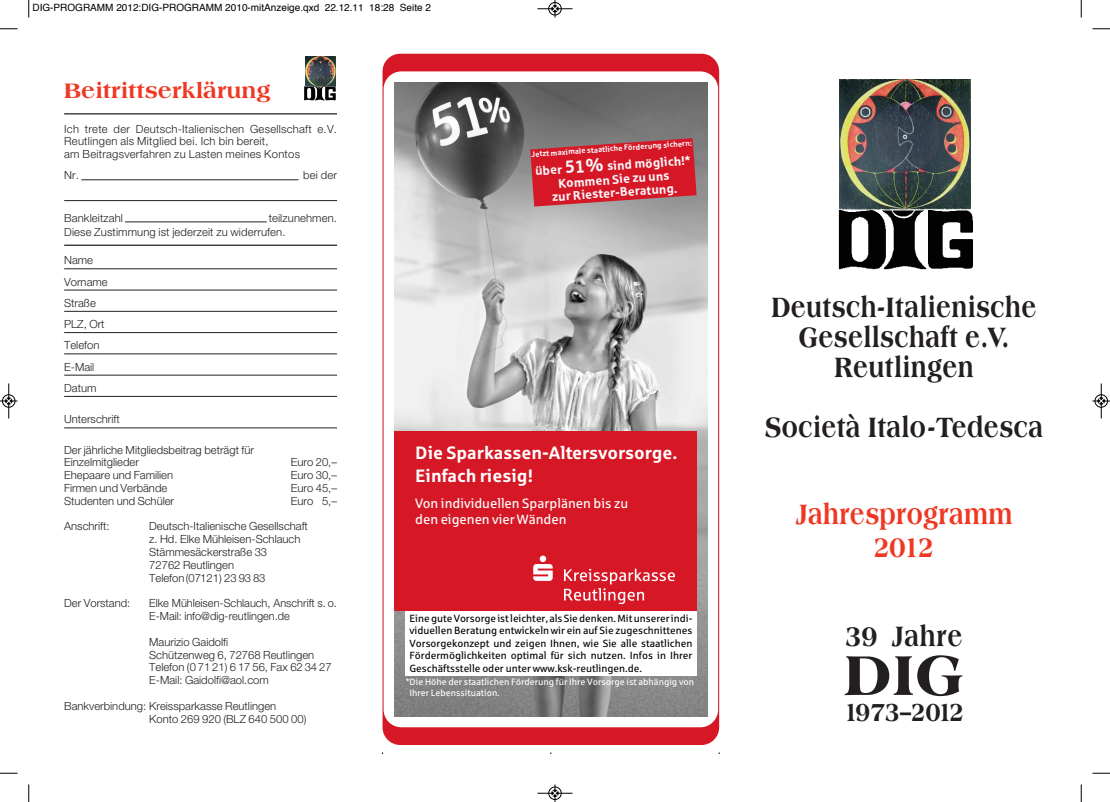
<style>
.page{position:relative;width:1110px;height:802px;background:#fff}
.page>*{position:absolute;margin:0;border:0;box-sizing:border-box;transform-origin:0 0}
.t1{font:800 60px "Americana";color:#231f20}
.t2{font:800 30px/30px "Americana";letter-spacing:.015em;color:#231f20;text-align:center;scale:.8 1}
.t3{font:800 30px/33.8px "Americana";letter-spacing:.015em;color:#ef3823;text-align:center;scale:.8 1}
.t4{font:800 27.5px "Americana";letter-spacing:-.06em;color:#231f20;scale:.8 1}
.t5{font:800 22.5px "Americana";color:#ef3823}
.t6{font:17.88px/22.9px "Sparkasse Rg Bold+DXNLOR";color:#fff}
.t7{font:13.5px/16.2px "Sparkasse Rg+SCCFYK";color:#fff}
.t8{font:12.5px/13.5px "Sparkasse Rg Bold+DXNLOR";color:#f7f9fc;text-align:center}
.t9{font:300 11.25px/12.9px "Helvetica Neue";color:#231f20}
.t10{font:300 11.25px/12.9px "Helvetica Neue";letter-spacing:.02em;color:#231f20}
.t11{font:10.38px/12.5px "Sparkasse Rg+SCCFYK";color:#020202;text-align:justify}
.t12{font:10px "Helvetica";color:#000}
.t13{font:9.12px/11px "Sparkasse Rg+SCCFYK";color:#fff}
.t14{font:7.75px "Sparkasse Rg Bold+DXNLOR";color:#f7f9fc}
.s1{color:#fff}
.s2{font-size:17.5px}
</style>
<div class="page">
<hr style="left:64px;top:113px;width:273px;height:1px;background:#231f20">
<hr style="left:81px;top:179px;width:217px;height:1px;background:#231f20">
<hr style="left:64px;top:200px;width:273px;height:1px;background:#231f20">
<hr style="left:125px;top:222px;width:142px;height:1px;background:#231f20">
<hr style="left:64px;top:244px;width:273px;height:2px;background:#231f20">
<hr style="left:64px;top:268px;width:273px;height:1px;background:#231f20">
<hr style="left:64px;top:290px;width:273px;height:1px;background:#231f20">
<hr style="left:64px;top:311px;width:273px;height:1px;background:#231f20">
<hr style="left:64px;top:332px;width:273px;height:1px;background:#231f20">
<hr style="left:64px;top:353px;width:273px;height:1px;background:#231f20">
<hr style="left:64px;top:375px;width:273px;height:1px;background:#231f20">
<hr style="left:64px;top:396px;width:273px;height:1px;background:#231f20">
<hr style="left:64px;top:427px;width:273px;height:1px;background:#231f20">
<img style="left:838px;top:210px;width:135px;height:60px">
<img style="left:840px;top:80px;width:131px;height:130px">
<div style="left:382px;top:54px;width:337px;height:691px;background:#d61826;border-radius:18px"></div>
<div style="left:384px;top:71px;width:334px;height:656px;background:#fff;border-radius:18px"></div>
<img style="left:394px;top:82px;width:313px;height:634px">
<div style="left:405px;top:609px;width:292px;height:67px;background:#fff"></div>
<div style="left:394px;top:431px;width:303px;height:179px;background:#d61826"></div>
<svg style="left:533px;top:555px;width:20px;height:26px"></svg>
<svg style="left:564px;top:568px;width:111px;height:36px"></svg>
<svg style="left:530px;top:138px;width:167px;height:68px;background:#c82c38"></svg>
<img style="left:304px;top:56px;width:32px;height:45px">
<svg style="left:28px;top:0;width:2px;height:18px"></svg>
<svg style="left:0;top:28px;width:18px;height:2px"></svg>
<svg style="left:1081px;top:0;width:1px;height:18px"></svg>
<svg style="left:1092px;top:28px;width:18px;height:2px"></svg>
<svg style="left:28px;top:784px;width:2px;height:18px"></svg>
<svg style="left:0;top:772px;width:18px;height:2px"></svg>
<svg style="left:1081px;top:784px;width:1px;height:18px"></svg>
<svg style="left:1092px;top:772px;width:18px;height:2px"></svg>
<div style="left:548px;top:2px;width:14px;height:13px;border:1px solid #fff;border-radius:50%"></div>
<hr style="left:537px;top:9px;width:35px;height:1px;background:#000">
<div style="left:549px;top:2px;width:12px;height:13px;border:1px solid #000;border-radius:50%"></div>
<svg style="left:552px;top:0;width:6px;height:18px"></svg>
<div style="left:548px;top:786px;width:14px;height:14px;border:1px solid #fff;border-radius:50%"></div>
<hr style="left:537px;top:793px;width:35px;height:1px;background:#000">
<div style="left:549px;top:786px;width:12px;height:13px;border:1px solid #000;border-radius:50%"></div>
<svg style="left:552px;top:784px;width:6px;height:18px"></svg>
<hr style="left:9px;top:383px;width:1px;height:35px;background:#000">
<div style="left:2px;top:394px;width:13px;height:13px;border:1px solid #000;border-radius:50%"></div>
<svg style="left:0;top:398px;width:18px;height:6px"></svg>
<div style="left:1094px;top:394px;width:14px;height:13px;border:1px solid #fff;border-radius:50%"></div>
<hr style="left:1101px;top:383px;width:1px;height:35px;background:#000">
<div style="left:1095px;top:394px;width:13px;height:13px;border:1px solid #000;border-radius:50%"></div>
<svg style="left:1092px;top:398px;width:18px;height:6px"></svg>
<p class="t12" style="left:32px;top:4px;width:400px">DIG-PROGRAMM 2012:DIG-PROGRAMM 2010-mitAnzeige.qxd 22.12.11 18:28 Seite 2</p>
<h3 class="t5" style="left:64px;top:82px;width:208px">Beitrittserklärung</h3>
<p class="t10" style="left:64px;top:123px;width:274px">Ich trete der Deutsch-Italienischen Gesellschaft e.V.<br>Reutlingen als Mitglied bei. Ich bin bereit,<br>am Beitragsverfahren zu Lasten meines Kontos</p>
<p class="t9" style="left:64px;top:170px;width:16px">Nr.</p>
<p class="t9" style="left:303px;top:170px;width:35px">bei der</p>
<p class="t9" style="left:64px;top:212px;width:60px">Bankleitzahl</p>
<p class="t9" style="left:64px;top:212px;width:274px;line-height:13.8px;text-indent:204px">teilzunehmen.<br>Diese Zustimmung ist jederzeit zu widerrufen.</p>
<p class="t9" style="left:64px;top:251px;width:45px;line-height:21.2px">Name<br>Vorname<br>Straße<br>PLZ, Ort<br>Telefon<br>E-Mail<br>Datum</p>
<p class="t9" style="left:64px;top:414px;width:57px">Unterschrift</p>
<p class="t9" style="left:64px;top:444px;width:191px">Der jährliche Mitgliedsbeitrag beträgt für<br>Einzelmitglieder</p>
<p class="t9" style="left:291px;top:457px;width:48px">Euro 20,–</p>
<p class="t9" style="left:64px;top:470px;width:110px">Ehepaare und Familien</p>
<p class="t9" style="left:291px;top:470px;width:48px">Euro 30,–</p>
<p class="t9" style="left:64px;top:482px;width:105px">Firmen und Verbände</p>
<p class="t9" style="left:291px;top:482px;width:48px">Euro 45,–</p>
<p class="t9" style="left:64px;top:495px;width:112px">Studenten und Schüler</p>
<p class="t9" style="left:291px;top:495px;width:48px">Euro <span class="s1">1</span>5,–</p>
<p class="t9" style="left:64px;top:521px;width:47px">Anschrift:</p>
<p class="t9" style="left:149px;top:521px;width:160px">Deutsch-Italienische Gesellschaft z. Hd. Elke Mühleisen-Schlauch<br>Stämmesäckerstraße 33<br>72762 Reutlingen<br>Telefon(07121) 23 93 83</p>
<p class="t9" style="left:64px;top:598px;width:68px">Der Vorstand:</p>
<p class="t9" style="left:149px;top:598px;width:189px">Elke Mühleisen-Schlauch, Anschrift s. o.<br>E-Mail: info@dig-reutlingen.de</p>
<p class="t9" style="left:149px;top:636px;width:184px">Maurizio Gaidolfi<br>Schützenweg 6, 72768 Reutlingen<br>Telefon (0 71 21) 6 17 56, Fax 62 34 27<br>E-Mail: Gaidolfi@aol.com</p>
<p class="t9" style="left:149px;top:700px;width:159px;text-indent:-85px">Bankverbindung: Kreissparkasse Reutlingen<br>Konto 269 920 (BLZ 640 500 00)</p>
<p class="t14" style="left:531px;top:151px;width:163px;rotate:-4deg">Jetzt maximale staatliche Förderung sichern:</p>
<p class="t8" style="left:535px;top:165px;width:157px;rotate:-4deg">über <span class="s2">51%</span> sind möglich!*<br>Kommen Sie zu uns<br>zur Riester-Beratung.</p>
<h3 class="t6" style="left:415px;top:443px;width:264px">Die Sparkassen-Altersvorsorge.<br>Einfach riesig!</h3>
<p class="t7" style="left:415px;top:496px;width:214px">Von individuellen Sparplänen bis zu den eigenen vier Wänden</p>
<p class="t11" style="left:410px;top:612px;width:284px">Eine gute Vorsorge ist leichter, als Sie denken. Mit unserer indi - viduellen Beratung entwickeln wir ein auf Sie zu ge schnittenes Vorsorgekonzept und zeigen Ihnen, wie Sie alle staatlichen Fördermöglichkeiten optimal für sich nutzen. Infos in Ihrer Geschäftsstelle oder unter www.ksk-reutlingen.de.</p>
<p class="t13" style="left:410px;top:677px;width:286px;text-indent:-4px">*Die Höhe der staatlichen Förderung für Ihre Vorsorge ist abhängig von<br>Ihrer Lebenssituation.</p>
<h2 class="t2" style="left:771px;top:294px;width:333px">Deutsch-Italienische<br>Gesellschaft e.V.<br>Reutlingen</h2>
<h2 class="t2" style="left:765px;top:414px;width:349px">Società Italo-Tedesca</h2>
<h2 class="t3" style="left:796px;top:498px;width:272px">Jahresprogramm<br>2012</h2>
<h2 class="t2" style="left:845px;top:623px;width:148px">39 Jahre</h2>
<h1 class="t1" style="left:844px;top:651px;width:122px">DIG</h1>
<h3 class="t4" style="left:844px;top:701px;width:152px">1973–2012</h3>
</div>
